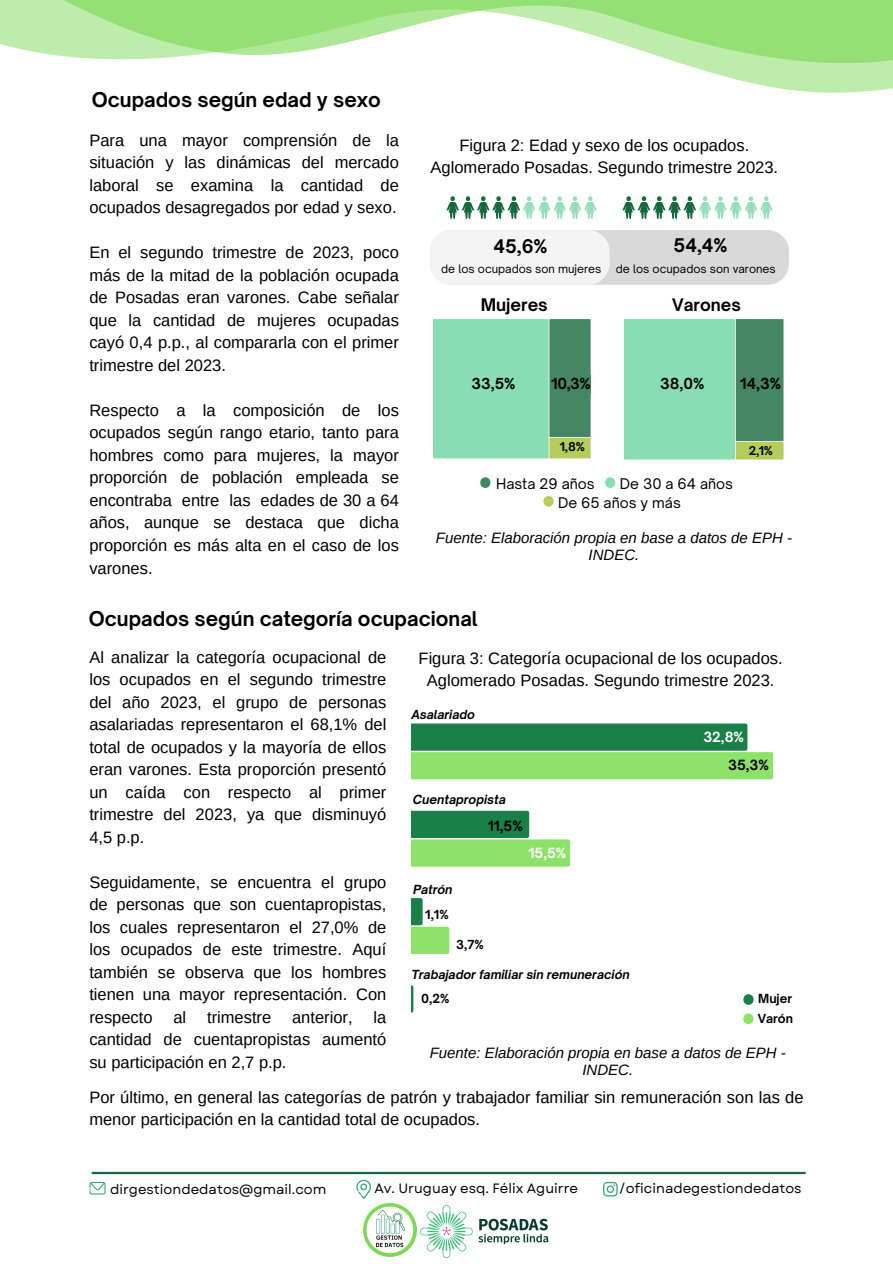
<style>
.page{position:relative;width:893px;height:1264px;background:#fff}
.page>*{position:absolute;margin:0;border:0;box-sizing:border-box;transform-origin:0 0}
.t1{font:700 19.5px "Open Sauce One";color:#000}
.t2{font:700 18px "Open Sauce One";color:#000}
.t3{font:700 16.65px "Open Sauce One";color:#000}
.t4{font:16.5px/22.5px "Arimo";color:#000;text-align:justify}
.t5{font:700 16.5px "Open Sauce One";color:#000}
.t6{font:italic 15px/16.8px "Arimo";color:#000;text-align:center}
.t7{font:700 14.55px "Open Sauce One";color:#000}
.t8{font:14.1px "Open Sauce One";color:#000}
.t9{font:13.5px "Garet";color:#020202}
.t10{font:700 13.5px "Open Sauce One";color:#fff}
.t11{font:700 13.5px "Open Sauce One";color:#000}
.t12{font:italic 700 12px "Open Sauce One";color:#000}
.t13{font:700 12px "Open Sauce One";color:#000}
.t14{font:700 11.7px "Open Sauce One";color:#000}
.t15{font:11.1px "Open Sauce One";color:#000}
</style>
<div class="page">
<svg style="left:0;top:0;width:892px;height:93px"></svg>
<img style="left:363px;top:1203px;width:54px;height:54px">
<svg style="left:89px;top:1181px;width:16px;height:13px"></svg>
<svg style="left:356px;top:1179px;width:15px;height:19px"></svg>
<svg style="left:603px;top:1181px;width:14px;height:15px"></svg>
<hr style="left:93px;top:1171px;width:711px;height:3px;background:#15693b">
<svg style="left:433px;top:319px;width:157px;height:139px;background:#7ccba1"></svg>
<svg style="left:623px;top:319px;width:160px;height:140px;background:#7bc79c"></svg>
<div style="left:430px;top:230px;width:359px;height:55px;background:#d9d9d9;border-radius:21px"></div>
<div style="left:430px;top:230px;width:179px;height:55px;background:#f4f4f4;border-radius:21px"></div>
<svg style="left:446px;top:196px;width:150px;height:23px"></svg>
<svg style="left:605px;top:477px;width:10px;height:11px"></svg>
<svg style="left:543px;top:496px;width:10px;height:10px"></svg>
<svg style="left:480px;top:477px;width:10px;height:11px"></svg>
<img style="left:420px;top:1205px;width:129px;height:53px">
<div style="left:551px;top:376px;width:39px;height:18px;background:#448762"></div>
<div style="left:740px;top:376px;width:41px;height:17px;background:#448762"></div>
<div style="left:656px;top:376px;width:48px;height:17px;background:#89ddb3"></div>
<div style="left:471px;top:376px;width:44px;height:17px;background:#89ddb3"></div>
<div style="left:559px;top:439px;width:26px;height:15px;background:#b6cd5b"></div>
<svg style="left:411px;top:723px;width:362px;height:56px;background:#60b763"></svg>
<svg style="left:411px;top:810px;width:159px;height:56px;background:#75c375"></svg>
<svg style="left:411px;top:898px;width:38px;height:55px"></svg>
<svg style="left:411px;top:985px;width:2px;height:27px"></svg>
<svg style="left:743px;top:1013px;width:10px;height:11px"></svg>
<svg style="left:743px;top:994px;width:10px;height:10px"></svg>
<svg style="left:622px;top:196px;width:150px;height:23px"></svg>
<p class="t1" style="left:92px;top:87px;width:291px">Ocupados según edad y sexo</p>
<p class="t4" style="left:89px;top:129px;width:311px">Para una mayor comprensión de la situación y las dinámicas del mercado laboral se examina la cantidad de ocupados desagregados por edad y sexo.</p>
<h5 class="t4" style="left:89px;top:241px;width:311px">En el segundo trimestre de 2023, poco más de la mitad de la población ocupada de Posadas eran varones. Cabe señalar que la cantidad de mujeres ocupadas cayó 0,4 p.p., al compararla con el primer trimestre del 2023.</h5>
<p class="t4" style="left:89px;top:399px;width:311px">Respecto a la composición de los ocupados según rango etario, tanto para hombres como para mujeres, la mayor proporción de población empleada se encontraba entre las edades de 30 a 64 años, aunque se destaca que dicha proporción es más alta en el caso de los varones.</p>
<h3 class="t4" style="left:430px;top:134px;width:349px;text-align:center">Figura 2: Edad y sexo de los ocupados.<br>Aglomerado Posadas. Segundo trimestre 2023.</h3>
<h1 class="t2" style="left:493px;top:234px;width:56px">45,6%</h1>
<p class="t2" style="left:673px;top:234px;width:56px">54,4%</p>
<h6 class="t15" style="left:441px;top:261px;width:162px">de los ocupados son mujeres</h6>
<h5 class="t15" style="left:615px;top:261px;width:161px">de los ocupados son varones</h5>
<h6 class="t3" style="left:480px;top:295px;width:69px">Mujeres</h6>
<h5 class="t5" style="left:672px;top:295px;width:70px">Varones</h5>
<h2 class="t7" style="left:471px;top:374px;width:46px">33,5%</h2>
<h2 class="t7" style="left:551px;top:375px;width:41px">10,3%</h2>
<h4 class="t7" style="left:660px;top:374px;width:46px">38,0%</h4>
<h4 class="t7" style="left:740px;top:374px;width:42px">14,3%</h4>
<h4 class="t14" style="left:559px;top:439px;width:27px">1,8%</h4>
<h4 class="t14" style="left:748px;top:443px;width:25px">2,1%</h4>
<h3 class="t8" style="left:496px;top:475px;width:100px">Hasta 29 años</h3>
<h3 class="t8" style="left:620px;top:475px;width:114px">De 30 a 64 años</h3>
<h3 class="t8" style="left:558px;top:494px;width:124px">De 65 años y más</h3>
<h5 class="t6" style="left:436px;top:529px;width:357px">Fuente: Elaboración propia en base a datos de EPH -<br>INDEC.</h5>
<h3 class="t1" style="left:89px;top:606px;width:390px">Ocupados según categoría ocupacional</h3>
<h1 class="t4" style="left:89px;top:645px;width:298px">Al analizar la categoría ocupacional de los ocupados en el segundo trimestre del año 2023, el grupo de personas asalariadas representaron el 68,1% del total de ocupados y la mayoría de ellos eran varones. Esta proporción presentó un caída con respecto al primer trimestre del 2023, ya que disminuyó 4,5 p.p.</h1>
<h3 class="t4" style="left:89px;top:870px;width:298px">Seguidamente, se encuentra el grupo de personas que son cuentapropistas, los cuales representaron el 27,0% de los ocupados de este trimestre. Aquí también se observa que los hombres tienen una mayor representación. Con respecto</h3>
<h3 class="t4" style="left:89px;top:1005px;width:298px;text-indent:284px">la cantidad de cuentapropistas aumentó su participación en 2,7 p.p.</h3>
<h3 class="t4" style="left:173px;top:1005px;width:14px">al</h3>
<h3 class="t4" style="left:207px;top:1005px;width:66px">trimestre</h3>
<h3 class="t4" style="left:292px;top:1005px;width:62px">anterior,</h3>
<h6 class="t4" style="left:418px;top:646px;width:365px;text-align:center">Figura 3: Categoría ocupacional de los ocupados.<br>Aglomerado Posadas. Segundo trimestre 2023.</h6>
<h3 class="t12" style="left:411px;top:707px;width:65px">Asalariado</h3>
<h6 class="t12" style="left:413px;top:792px;width:94px">Cuentapropista</h6>
<h6 class="t11" style="left:487px;top:817px;width:37px">11,5%</h6>
<h6 class="t12" style="left:413px;top:882px;width:41px">Patrón</h6>
<h4 class="t13" style="left:425px;top:907px;width:25px">1,1%</h4>
<h6 class="t13" style="left:456px;top:936px;width:29px">3,7%</h6>
<h4 class="t10" style="left:528px;top:844px;width:39px">15,5%</h4>
<h4 class="t12" style="left:411px;top:967px;width:220px">Trabajador familiar sin remuneración</h4>
<h6 class="t13" style="left:421px;top:991px;width:30px">0,2%</h6>
<h6 class="t10" style="left:703px;top:728px;width:42px">32,8%</h6>
<h6 class="t11" style="left:728px;top:756px;width:42px">35,3%</h6>
<h3 class="t13" style="left:758px;top:991px;width:35px">Mujer</h3>
<h3 class="t13" style="left:757px;top:1010px;width:37px">Varón</h3>
<h6 class="t6" style="left:429px;top:1044px;width:357px">Fuente: Elaboración propia en base a datos de EPH -<br>INDEC.</h6>
<h4 class="t4" style="left:89px;top:1085px;width:715px">Por último, en general las categorías de patrón y trabajador familiar sin remuneración son las de menor participación en la cantidad total de ocupados.</h4>
<h1 class="t9" style="left:110px;top:1179px;width:218px">dirgestiondedatos@gmail.com</h1>
<p class="t9" style="left:374px;top:1178px;width:205px">Av. Uruguay esq. Félix Aguirre</p>
<h3 class="t9" style="left:618px;top:1178px;width:184px">/oficinadegestiondedatos</h3>
</div>
